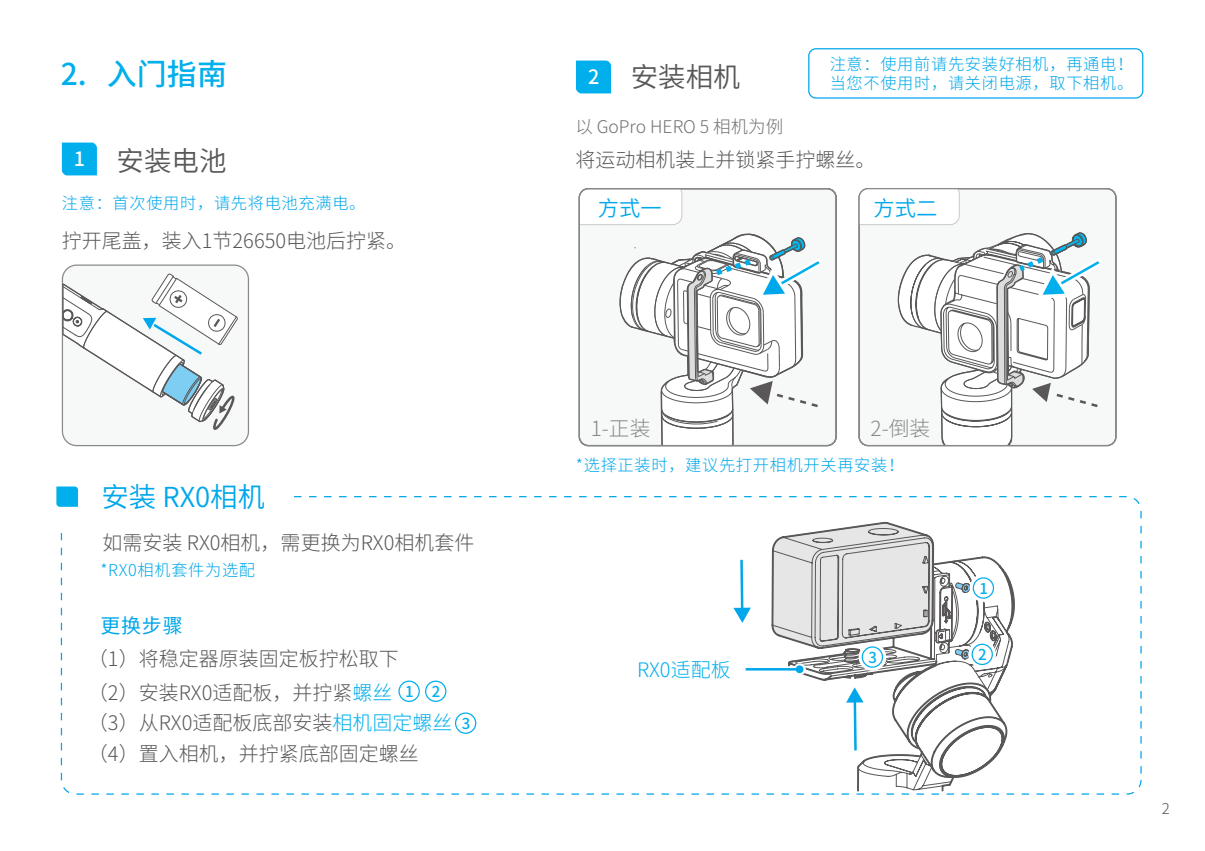
<style>
.page{position:relative;width:1205px;height:851px;background:#fff}
.page>*{position:absolute;margin:0;border:0;box-sizing:border-box;transform-origin:0 0}
.t1{font:500 30px "Source Han Sans CN";color:#00afec}
.t2{font:27.5px "Source Han Sans CN";color:#595757}
.t3{font:27.5px "Source Han Sans CN";color:#00a7ea}
.t4{font:21.25px "Source Han Sans CN";color:#00a7ea}
.t5{font:300 20.75px "Source Han Sans CN";color:#898989}
.t6{font:300 20px/33.2px "Source Han Sans CN";color:#595757}
.t7{font:300 20px "Source Han Sans CN";color:#00afec}
.t8{font:20px "Source Han Sans CN";color:#00a7ea}
.t9{font:300 17.5px "Source Han Sans CN";color:#727171}
.t10{font:300 16.25px/19.8px "Source Han Sans CN";letter-spacing:.04em;color:#00a7ea}
.t11{font:500 15px "Source Han Sans CN";color:#00afec}
.t12{font:300 15px "Source Han Sans CN";color:#595757}
.s1{color:#00afec}
.s2{font-weight:500;font-size:19.75px;color:#fff}
</style>
<div class="page">
<svg style="left:62px;top:142px;width:35px;height:33px"></svg>
<svg style="left:576px;top:61px;width:35px;height:32px"></svg>
<div style="left:579px;top:189px;width:257px;height:256px;background:#f7f8f8;border-radius:9px"></div>
<svg style="left:579px;top:189px;width:241px;height:256px"></svg>
<div style="left:579px;top:188px;width:258px;height:258px;border:1px solid #898989;border-radius:9px"></div>
<svg style="left:860px;top:190px;width:240px;height:254px"></svg>
<div style="left:858px;top:188px;width:258px;height:258px;border:1px solid #898989;border-radius:9px"></div>
<div style="left:808px;top:48px;width:335px;height:51px;border:1px solid #00a7ea;border-radius:7px"></div>
<svg style="left:56px;top:486px;width:22px;height:20px"></svg>
<div style="left:398px;top:680px;width:22px;height:21px;border:1px solid #00afec;border-radius:50%"></div>
<div style="left:425px;top:680px;width:21px;height:21px;border:1px solid #00afec;border-radius:50%"></div>
<div style="left:455px;top:712px;width:21px;height:21px;border:1px solid #00afec;border-radius:50%"></div>
<hr style="left:740px;top:559px;width:3px;height:51px;background:#00a7ea">
<svg style="left:733px;top:607px;width:18px;height:15px"></svg>
<svg style="left:771px;top:521px;width:244px;height:270px"></svg>
<div style="left:969px;top:574px;width:28px;height:27px;border:8px solid #fff;border-radius:50%"></div>
<div style="left:973px;top:578px;width:20px;height:20px;background:#fff;border-radius:50%"></div>
<div style="left:972px;top:577px;width:22px;height:21px;border:1px solid #00afec;border-radius:50%"></div>
<div style="left:968px;top:640px;width:28px;height:28px;border:8px solid #fff;border-radius:50%"></div>
<div style="left:972px;top:644px;width:20px;height:20px;background:#fff;border-radius:50%"></div>
<div style="left:971px;top:643px;width:22px;height:22px;border:1px solid #00afec;border-radius:50%"></div>
<div style="left:858px;top:643px;width:28px;height:27px;border:8px solid #fff;border-radius:50%"></div>
<div style="left:862px;top:647px;width:20px;height:20px;background:#fff;border-radius:50%"></div>
<div style="left:862px;top:646px;width:21px;height:21px;border:1px solid #00afec;border-radius:50%"></div>
<svg style="left:853px;top:702px;width:4px;height:48px"></svg>
<svg style="left:846px;top:687px;width:17px;height:15px"></svg>
<svg style="left:794px;top:663px;width:12px;height:12px"></svg>
<svg style="left:745px;top:666px;width:52px;height:6px"></svg>
<div style="left:796px;top:665px;width:7px;height:8px;background:#00a7ea;border-radius:50%"></div>
<hr style="left:745px;top:668px;width:52px;height:2px;background:#00a7ea">
<div style="left:62px;top:265px;width:186px;height:180px;background:#f7f8f8;border-radius:14px"></div>
<div style="left:62px;top:264px;width:187px;height:182px;border:1px solid #898989;border-radius:14px"></div>
<svg style="left:61px;top:273px;width:177px;height:156px"></svg>
<h1 class="t1" style="left:61px;top:57px;width:168px">2. 入门指南</h1>
<h2 class="t2" style="left:74px;top:145px;width:154px"><sup>1</sup> 安装电池</h2>
<p class="t10" style="left:62px;top:193px;width:305px">注意：首次使用时，请先将电池充满电。</p>
<p class="t6" style="left:62px;top:224px;width:346px">拧开尾盖，装入1节26650电池后拧紧。</p>
<h2 class="t3" style="left:101px;top:481px;width:165px">安装 RX0相机</h2>
<p class="t6" style="left:102px;top:526px;width:373px">如需安装 RX0相机，需更换为RX0相机套件</p>
<p class="t10" style="left:100px;top:560px;width:156px">*RX0相机套件为选配</p>
<p class="t8" style="left:100px;top:614px;width:84px">更换步骤</p>
<p class="t6" style="left:88px;top:642px;width:312px">（1）将稳定器原装固定板拧松取下（2）安装RX0适配板，并拧紧<span class="s1">螺丝</span></p>
<p class="t6" style="left:88px;top:707px;width:366px;line-height:31px">（3）从RX0适配板底部安装<span class="s1">相机固定螺丝</span>（4）置入相机，并拧紧底部固定螺丝</p>
<p class="t11" style="left:405px;top:682px;width:37px">1 2</p>
<p class="t11" style="left:462px;top:714px;width:10px">3</p>
<h2 class="t2" style="left:588px;top:61px;width:154px"><span class="s2">2</span> 安装相机</h2>
<p class="t10" style="left:829px;top:54px;width:305px">注意：使用前请先安装好相机，再通电！当您不使用时，请关闭电源，取下相机。</p>
<p class="t9" style="left:575px;top:116px;width:209px">以 GoPro HERO 5 相机为例</p>
<p class="t6" style="left:575px;top:144px;width:301px">将运动相机装上并锁紧手拧螺丝。</p>
<p class="t4" style="left:598px;top:196px;width:65px">方式一</p>
<p class="t4" style="left:873px;top:196px;width:65px">方式二</p>
<p class="t5" style="left:591px;top:416px;width:61px">1-正装</p>
<p class="t5" style="left:870px;top:416px;width:61px">2-倒装</p>
<p class="t10" style="left:576px;top:455px;width:330px">*选择正装时，建议先打开相机开关再安装！</p>
<p class="t11" style="left:979px;top:579px;width:10px">1</p>
<p class="t7" style="left:637px;top:658px;width:95px">RX0适配板</p>
<p class="t11" style="left:868px;top:648px;width:10px">3</p>
<p class="t11" style="left:978px;top:646px;width:10px">2</p>
<p class="t12" style="left:1162px;top:799px;width:10px">2</p>
</div>
